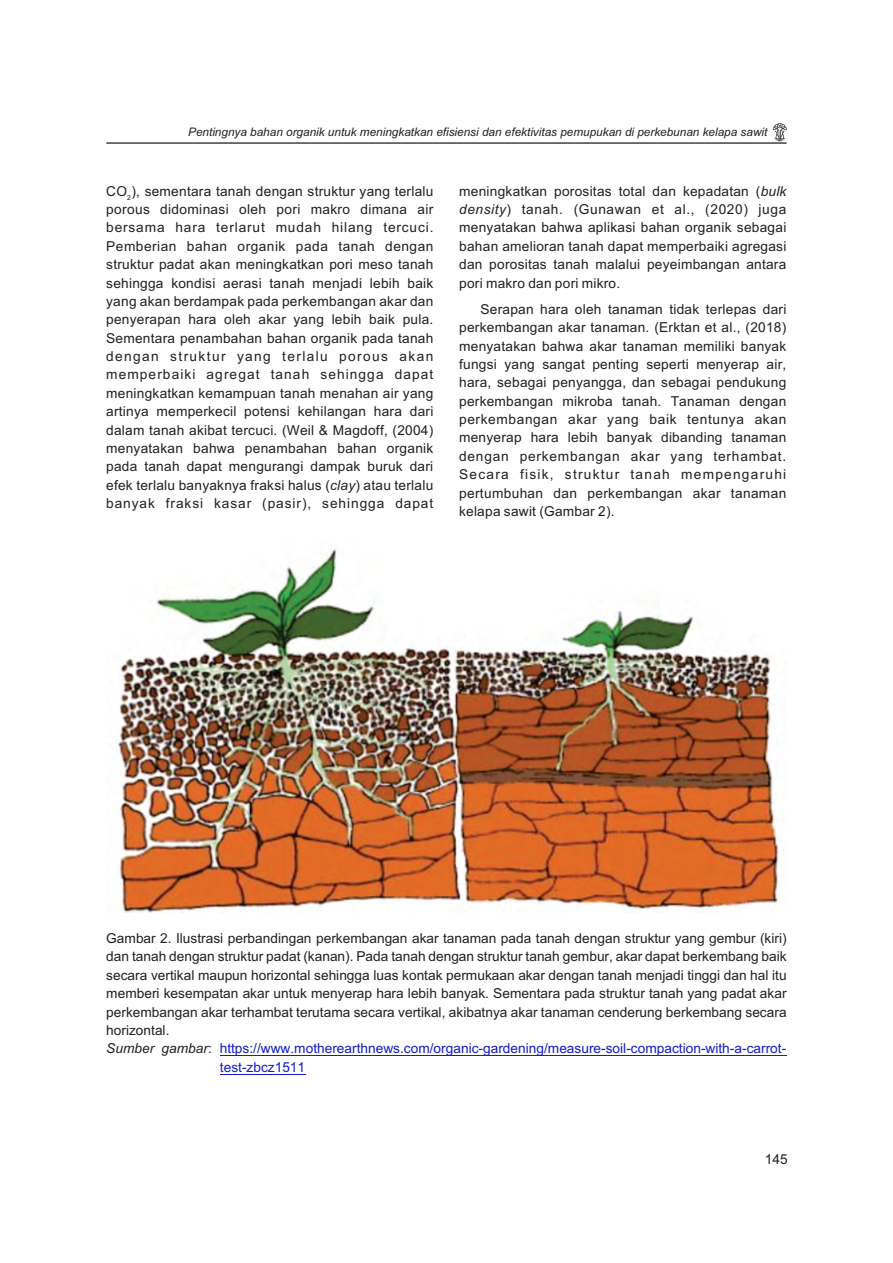
<style>
.page{position:relative;width:893px;height:1263px;background:#fff}
.page>*{position:absolute;margin:0;border:0;box-sizing:border-box;transform-origin:0 0}
.t1{font:21px/18.3px "Browallia New";color:#231f20;text-align:justify}
.t2{font:21px "Browallia New";color:#131cc6}
.t3{font:italic 18px "Browallia New";color:#231f20}
.t4{font:10.5px "Browallia New";color:#231f20}
.s1{font-style:italic}
.s2{font-style:italic;color:#231f20}
.s3{color:#231f20}
</style>
<div class="page">
<hr style="left:220px;top:1055px;width:567px;height:1px;background:#131cc6">
<hr style="left:220px;top:1073px;width:85px;height:1px;background:#131cc6">
<svg style="left:106px;top:123px;width:681px;height:21px"></svg>
<img style="left:117px;top:548px;width:670px;height:364px">
<p class="t3" style="left:188px;top:121px;width:581px">Pentingnya bahan organik untuk meningkatkan efisiensi dan efektivitas pemupukan di perkebunan kelapa sawit</p>
<p class="t1" style="left:106px;top:181px;width:329px">CO ), sementara tanah dengan struktur yang terlalu</p>
<p class="t4" style="left:127px;top:191px;width:5px">2</p>
<p class="t1" style="left:106px;top:199px;width:329px">porous didominasi oleh pori makro dimana air bersama hara terlarut mudah hilang tercuci.<br>Pemberian bahan organik pada tanah dengan struktur padat akan meningkatkan pori meso tanah sehingga kondisi aerasi tanah menjadi lebih baik yang akan berdampak pada perkembangan akar dan penyerapan hara oleh akar yang lebih baik pula.<br>Sementara penambahan bahan organik pada tanah dengan struktur yang terlalu porous akan memperbaiki agregat tanah sehingga dapat meningkatkan kemampuan tanah menahan air yang artinya memperkecil potensi kehilangan hara dari dalam tanah akibat tercuci. (Weil &amp; Magdoff, (2004) menyatakan bahwa penambahan bahan organik pada tanah dapat mengurangi dampak buruk dari efek terlalu banyaknya fraksi halus (<span class="s1">clay</span>) atau terlalu banyak fraksi kasar (pasir), sehingga dapat</p>
<p class="t1" style="left:459px;top:181px;width:329px">meningkatkan porositas total dan kepadatan (<span class="s1">bulk density</span>) tanah. (Gunawan et al., (2020) juga menyatakan bahwa aplikasi bahan organik sebagai bahan amelioran tanah dapat memperbaiki agregasi dan porositas tanah malalui peyeimbangan antara pori makro dan pori mikro.</p>
<p class="t1" style="left:459px;top:299px;width:329px;text-indent:21px">Serapan hara oleh tanaman tidak terlepas dari perkembangan akar tanaman. (Erktan et al., (2018) menyatakan bahwa akar tanaman memiliki banyak fungsi yang sangat penting seperti menyerap air, hara, sebagai penyangga, dan sebagai pendukung perkembangan mikroba tanah. Tanaman dengan perkembangan akar yang baik tentunya akan menyerap hara lebih banyak dibanding tanaman dengan perkembangan akar yang terhambat.<br>Secara fisik, struktur tanah mempengaruhi pertumbuhan dan perkembangan akar tanaman kelapa sawit (Gambar 2).</p>
<p class="t1" style="left:106px;top:928px;width:682px">Gambar 2. Ilustrasi perbandingan perkembangan akar tanaman pada tanah dengan struktur yang gembur (kiri)</p>
<p class="t1" style="left:106px;top:946px;width:682px">dan tanah dengan struktur padat (kanan). Pada tanah dengan struktur tanah gembur, akar dapat berkembang baik</p>
<p class="t1" style="left:106px;top:965px;width:682px">secara vertikal maupun horizontal sehingga luas kontak permukaan akar dengan tanah menjadi tinggi dan hal itu</p>
<p class="t1" style="left:106px;top:983px;width:682px">memberi kesempatan akar untuk menyerap hara lebih banyak. Sementara pada struktur tanah yang padat akar</p>
<p class="t1" style="left:106px;top:1001px;width:682px">perkembangan akar terhambat terutama secara vertikal, akibatnya akar tanaman cenderung berkembang secara</p>
<p class="t1" style="left:106px;top:1020px;width:65px">horizontal.</p>
<p class="t2" style="left:106px;top:1036px;width:681px"><span class="s2">Sumber gambar</span><span class="s3">:</span> https://www.motherearthnews.com/organic-gardening/measure-soil-compaction-with-a-carrot-</p>
<p class="t2" style="left:220px;top:1054px;width:87px">test-zbcz1511</p>
<p class="t1" style="left:765px;top:1149px;width:24px">145</p>
</div>
